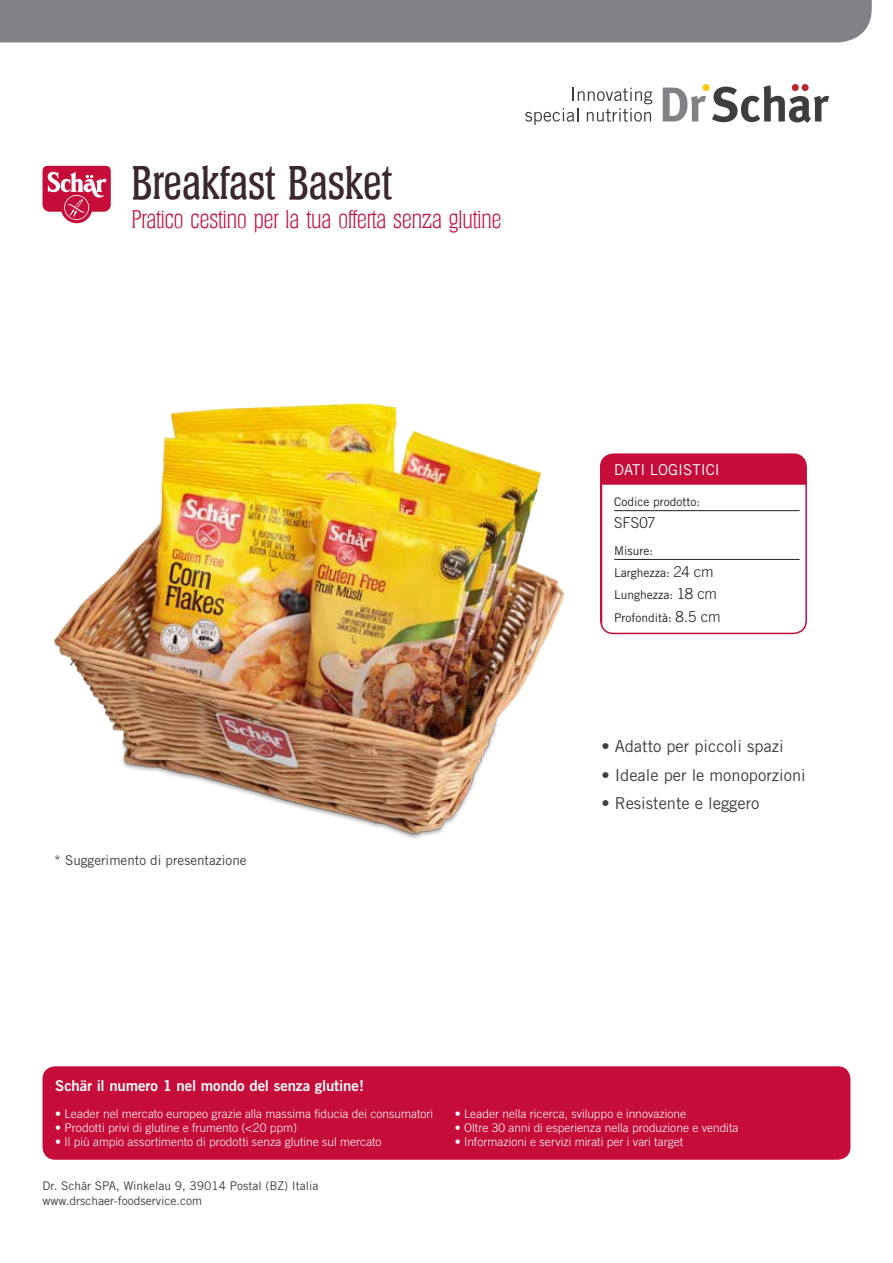
<style>
.page{position:relative;width:893px;height:1263px;background:#fff}
.page>*{position:absolute;margin:0;border:0;box-sizing:border-box;transform-origin:0 0}
.t1{font:500 45px "Helium Serial";color:#3b272e}
.t2{font:300 24.3px "Helium Serial";color:#c60c38}
.t3{font:16.5px "Trade Gothic LT Std";color:#3e3e3f}
.t4{font:15px "Trade Gothic Bold Two";letter-spacing:-.005em;color:#fff}
.t5{font:15px "Trade Gothic";color:#fff}
.t6{font:300 15px "Trade Gothic";letter-spacing:-.005em;color:#231f20}
.t7{font:13.5px "Trade Gothic LT Std";color:#3e3e3f}
.t8{font:300 12px "Trade Gothic";color:#fff}
.t9{font:12px/15px "Trade Gothic";color:#3e3e3f}
.t10{font:12px/22.2px "Trade Gothic";color:#231f20}
.s1{font-weight:300;font-size:15px}
</style>
<div class="page">
<div style="left:0;top:0;width:872px;height:43px;background:#808285"></div>
<svg style="left:525px;top:88px;width:127px;height:37px"></svg>
<svg style="left:663px;top:88px;width:43px;height:33px"></svg>
<div style="left:703px;top:84px;width:7px;height:7px;background:#feca0a;border-radius:50%"></div>
<svg style="left:712px;top:85px;width:117px;height:38px"></svg>
<div style="left:792px;top:84px;width:7px;height:7px;background:#b7282e;border-radius:50%"></div>
<div style="left:802px;top:84px;width:7px;height:7px;background:#b7282e;border-radius:50%"></div>
<img style="left:54px;top:403px;width:511px;height:436px">
<div style="left:601px;top:454px;width:205px;height:30px;background:#c60c38"></div>
<hr style="left:601px;top:485px;width:1px;height:143px;background:#c60c38">
<hr style="left:601px;top:483px;width:205px;height:2px;background:#c60c38">
<hr style="left:614px;top:510px;width:186px;height:1px;background:#231f20">
<hr style="left:614px;top:559px;width:186px;height:1px;background:#231f20">
<div style="left:600px;top:453px;width:207px;height:181px;border:2px solid #c60c38;border-radius:13px"></div>
<svg style="left:43px;top:166px;width:68px;height:57px"></svg>
<div style="left:43px;top:1066px;width:807px;height:94px;background:#c60c38;border-radius:13px"></div>
<h1 class="t1" style="left:132px;top:153px;width:261px">Breakfast Basket</h1>
<h2 class="t2" style="left:132px;top:204px;width:371px">Pratico cestino per la tua offerta senza glutine</h2>
<p class="t7" style="left:54px;top:852px;width:194px">* Suggerimento di presentazione</p>
<p class="t5" style="left:614px;top:460px;width:107px">DATI LOGISTICI</p>
<p class="t10" style="left:614px;top:491px;width:87px">Codice prodotto:</p>
<p class="t6" style="left:614px;top:514px;width:43px">SFS07</p>
<p class="t10" style="left:614px;top:539px;width:108px">Misure:<br>Larghezza: <span class="s1">24 cm<br></span>Lunghezza: <span class="s1">18 cm<br></span>Profondità: <span class="s1">8.5 cm</span></p>
<h3 class="t3" style="left:601px;top:736px;width:184px">• Adatto per piccoli spazi</h3>
<h3 class="t3" style="left:601px;top:765px;width:206px">• Ideale per le monoporzioni</h3>
<h3 class="t3" style="left:601px;top:793px;width:160px">• Resistente e leggero</h3>
<p class="t4" style="left:55px;top:1076px;width:310px">Schär il numero 1 nel mondo del senza glutine!</p>
<p class="t8" style="left:55px;top:1106px;width:379px">• Leader nel mercato europeo grazie alla massima fiducia dei consumatori</p>
<p class="t8" style="left:55px;top:1120px;width:243px">• Prodotti privi di glutine e frumento (&lt;20 ppm)</p>
<p class="t8" style="left:55px;top:1135px;width:328px">• Il più ampio assortimento di prodotti senza glutine sul mercato</p>
<p class="t9" style="left:43px;top:1178px;width:278px">Dr. Schär SPA, Winkelau 9, 39014 Postal (BZ) Italia www.drschaer-foodservice.com</p>
<p class="t8" style="left:455px;top:1106px;width:233px">• Leader nella ricerca, sviluppo e innovazione</p>
<p class="t8" style="left:455px;top:1120px;width:285px">• Oltre 30 anni di esperienza nella produzione e vendita</p>
<p class="t8" style="left:455px;top:1135px;width:230px">• Informazioni e servizi mirati per i vari target</p>
</div>
